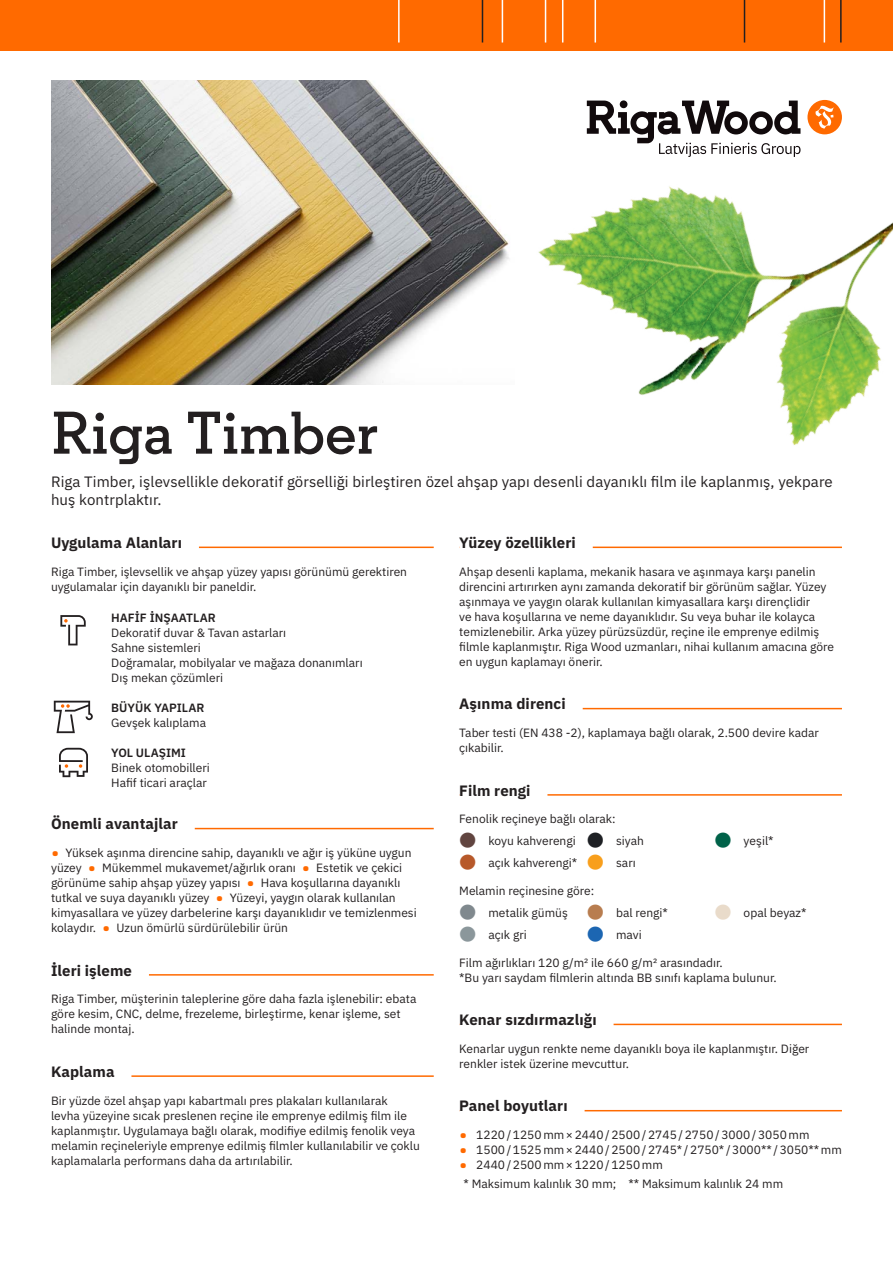
<style>
.page{position:relative;width:893px;height:1263px;background:#fff}
.page>*{position:absolute;margin:0;border:0;box-sizing:border-box;transform-origin:0 0}
.t1{font:600 60px "Regular Slab";letter-spacing:.005em;color:#231f20}
.t2{font:15px/18px "IBM Plex Sans";letter-spacing:.005em;color:#231f20}
.t3{font:700 15px "IBM Plex Sans";letter-spacing:.005em;color:#231f20}
.t4{font:12px/15px "IBM Plex Sans";color:#231f20}
.t5{font:600 12px "IBM Plex Sans";color:#231f20}
.s1{font-size:21px;color:#ff6a00}
</style>
<div class="page">
<div style="left:0;top:0;width:893px;height:51px;background:#ff6a00"></div>
<hr style="left:398px;top:0;width:2px;height:43px;background:#fff">
<img style="left:481px;top:0;width:412px;height:549px">
<hr style="left:51px;top:547px;width:383px;height:1px;background:#ff6a00">
<div style="left:51px;top:544px;width:148px;height:7px;background:#fff"></div>
<hr style="left:51px;top:828px;width:383px;height:1px;background:#ff6a00">
<div style="left:51px;top:825px;width:144px;height:7px;background:#fff"></div>
<hr style="left:51px;top:974px;width:383px;height:1px;background:#ff6a00">
<div style="left:51px;top:971px;width:98px;height:8px;background:#fff"></div>
<hr style="left:51px;top:1075px;width:383px;height:2px;background:#ff6a00">
<div style="left:51px;top:1073px;width:80px;height:7px;background:#fff"></div>
<hr style="left:459px;top:547px;width:383px;height:1px;background:#ff6a00">
<div style="left:459px;top:544px;width:134px;height:7px;background:#fff"></div>
<hr style="left:459px;top:708px;width:383px;height:1px;background:#ff6a00">
<div style="left:459px;top:705px;width:124px;height:8px;background:#fff"></div>
<hr style="left:459px;top:794px;width:383px;height:2px;background:#ff6a00">
<div style="left:459px;top:791px;width:88px;height:8px;background:#fff"></div>
<hr style="left:459px;top:1024px;width:383px;height:1px;background:#ff6a00">
<div style="left:459px;top:1021px;width:155px;height:7px;background:#fff"></div>
<hr style="left:459px;top:1110px;width:383px;height:1px;background:#ff6a00">
<div style="left:459px;top:1107px;width:126px;height:8px;background:#fff"></div>
<svg style="left:60px;top:615px;width:26px;height:30px"></svg>
<svg style="left:54px;top:701px;width:39px;height:32px"></svg>
<svg style="left:59px;top:748px;width:29px;height:29px"></svg>
<img style="left:51px;top:81px;width:463px;height:303px">
<h1 class="t1" style="left:51px;top:396px;width:328px">Riga Timber</h1>
<p class="t2" style="left:51px;top:471px;width:783px">Riga Timber, işlevsellikle dekoratif görselliği birleştiren özel ahşap yapı desenli dayanıklı film ile kaplanmış, yekpare huş kontrplaktır.</p>
<p class="t3" style="left:51px;top:531px;width:132px">Uygulama Alanları</p>
<p class="t4" style="left:51px;top:563px;width:358px">Riga Timber, işlevsellik ve ahşap yüzey yapısı görünümü gerektiren uygulamalar için dayanıklı bir paneldir.</p>
<p class="t5" style="left:111px;top:608px;width:106px">HAFİF İNŞAATLAR</p>
<p class="t4" style="left:111px;top:624px;width:253px">Dekoratif duvar &amp; Tavan astarları<br>Sahne sistemleri<br>Doğramalar, mobilyalar ve mağaza donanımları<br>Dış mekan çözümleri</p>
<p class="t5" style="left:111px;top:698px;width:95px">BÜYÜK YAPILAR</p>
<p class="t4" style="left:111px;top:714px;width:96px">Gevşek kalıplama</p>
<p class="t5" style="left:111px;top:743px;width:76px">YOL ULAŞIMI</p>
<p class="t4" style="left:111px;top:759px;width:100px">Binek otomobilleri<br>Hafif ticari araçlar</p>
<p class="t3" style="left:51px;top:812px;width:128px">Önemli avantajlar</p>
<p class="t4" style="left:51px;top:844px;width:367px"><span class="s1">•</span> Yüksek aşınma direncine sahip, dayanıklı ve ağır iş yüküne uygun yüzey <span class="s1">•</span> Mükemmel mukavemet/ağırlık oranı <span class="s1">•</span> Estetik ve çekici görünüme sahip ahşap yüzey yapısı <span class="s1">•</span> Hava koşullarına dayanıklı tutkal ve suya dayanıklı yüzey <span class="s1">•</span> Yüzeyi, yaygın olarak kullanılan kimyasallara ve yüzey darbelerine karşı dayanıklıdır ve temizlenmesi kolaydır. <span class="s1">•</span> Uzun ömürlü sürdürülebilir ürün</p>
<p class="t3" style="left:51px;top:958px;width:83px">İleri işleme</p>
<p class="t4" style="left:51px;top:991px;width:367px">Riga Timber, müşterinin taleplerine göre daha fazla işlenebilir: ebata göre kesim, CNC, delme, frezeleme, birleştirme, kenar işleme, set halinde montaj.</p>
<p class="t3" style="left:51px;top:1060px;width:65px">Kaplama</p>
<p class="t4" style="left:51px;top:1092px;width:370px">Bir yüzde özel ahşap yapı kabartmalı pres plakaları kullanılarak<br>levha yüzeyine sıcak preslenen reçine ile emprenye edilmiş film ile kaplanmıştır. Uygulamaya bağlı olarak, modifiye edilmiş fenolik veya melamin reçineleriyle emprenye edilmiş filmler kullanılabilir ve çoklu kaplamalarla performans daha da artırılabilir.</p>
<p class="t3" style="left:459px;top:531px;width:118px">Yüzey özellikleri</p>
<p class="t4" style="left:459px;top:563px;width:376px">Ahşap desenli kaplama, mekanik hasara ve aşınmaya karşı panelin direncini artırırken aynı zamanda dekoratif bir görünüm sağlar. Yüzey aşınmaya ve yaygın olarak kullanılan kimyasallara karşı dirençlidir<br>ve hava koşullarına ve neme dayanıklıdır. Su veya buhar ile kolayca temizlenebilir. Arka yüzey pürüzsüzdür, reçine ile emprenye edilmiş filmle kaplanmıştır. Riga Wood uzmanları, nihai kullanım amacına göre en uygun kaplamayı önerir.</p>
<p class="t3" style="left:459px;top:692px;width:108px">Aşınma direnci</p>
<p class="t4" style="left:459px;top:724px;width:361px">Taber testi (EN 438 -2), kaplamaya bağlı olarak, 2.500 devire kadar çıkabilir.</p>
<p class="t3" style="left:459px;top:778px;width:73px">Film rengi</p>
<p class="t4" style="left:488px;top:807px;width:129px;line-height:21.6px;text-indent:-29px">Fenolik reçineye bağlı olarak: koyu kahverengi</p>
<p class="t4" style="left:616px;top:832px;width:29px">siyah</p>
<p class="t4" style="left:744px;top:832px;width:32px">yeşil*</p>
<p class="t4" style="left:488px;top:854px;width:90px">açık kahverengi*</p>
<p class="t4" style="left:616px;top:854px;width:21px">sarı</p>
<p class="t4" style="left:459px;top:879px;width:136px;line-height:21.6px;text-align:center">Melamin reçinesine göre: metalik gümüş</p>
<p class="t4" style="left:616px;top:904px;width:53px">bal rengi*</p>
<p class="t4" style="left:744px;top:904px;width:64px">opal beyaz*</p>
<p class="t4" style="left:488px;top:926px;width:40px">açık gri</p>
<p class="t4" style="left:616px;top:926px;width:27px">mavi</p>
<p class="t4" style="left:459px;top:954px;width:319px">Film ağırlıkları 120 g/m² ile 660 g/m² arasındadır.<br>*Bu yarı saydam filmlerin altında BB sınıfı kaplama bulunur.</p>
<p class="t3" style="left:459px;top:1008px;width:139px">Kenar sızdırmazlığı</p>
<p class="t4" style="left:459px;top:1040px;width:352px">Kenarlar uygun renkte neme dayanıklı boya ile kaplanmıştır. Diğer renkler istek üzerine mevcuttur.</p>
<p class="t3" style="left:459px;top:1094px;width:110px">Panel boyutları</p>
<p class="t4" style="left:459px;top:1126px;width:352px"><span class="s1">•</span> 1220 / 1250 mm × 2440 / 2500 / 2745 / 2750 / 3000 / 3050 mm</p>
<p class="t4" style="left:459px;top:1141px;width:384px"><span class="s1">•</span> 1500 / 1525 mm × 2440 / 2500 / 2745* / 2750* / 3000** / 3050** mm</p>
<p class="t4" style="left:463px;top:1154px;width:321px;line-height:19.2px;text-indent:-4px"><span class="s1">•</span> 2440 / 2500 mm × 1220 / 1250 mm<br>* Maksimum kalınlık 30 mm; ** Maksimum kalınlık 24 mm</p>
</div>
